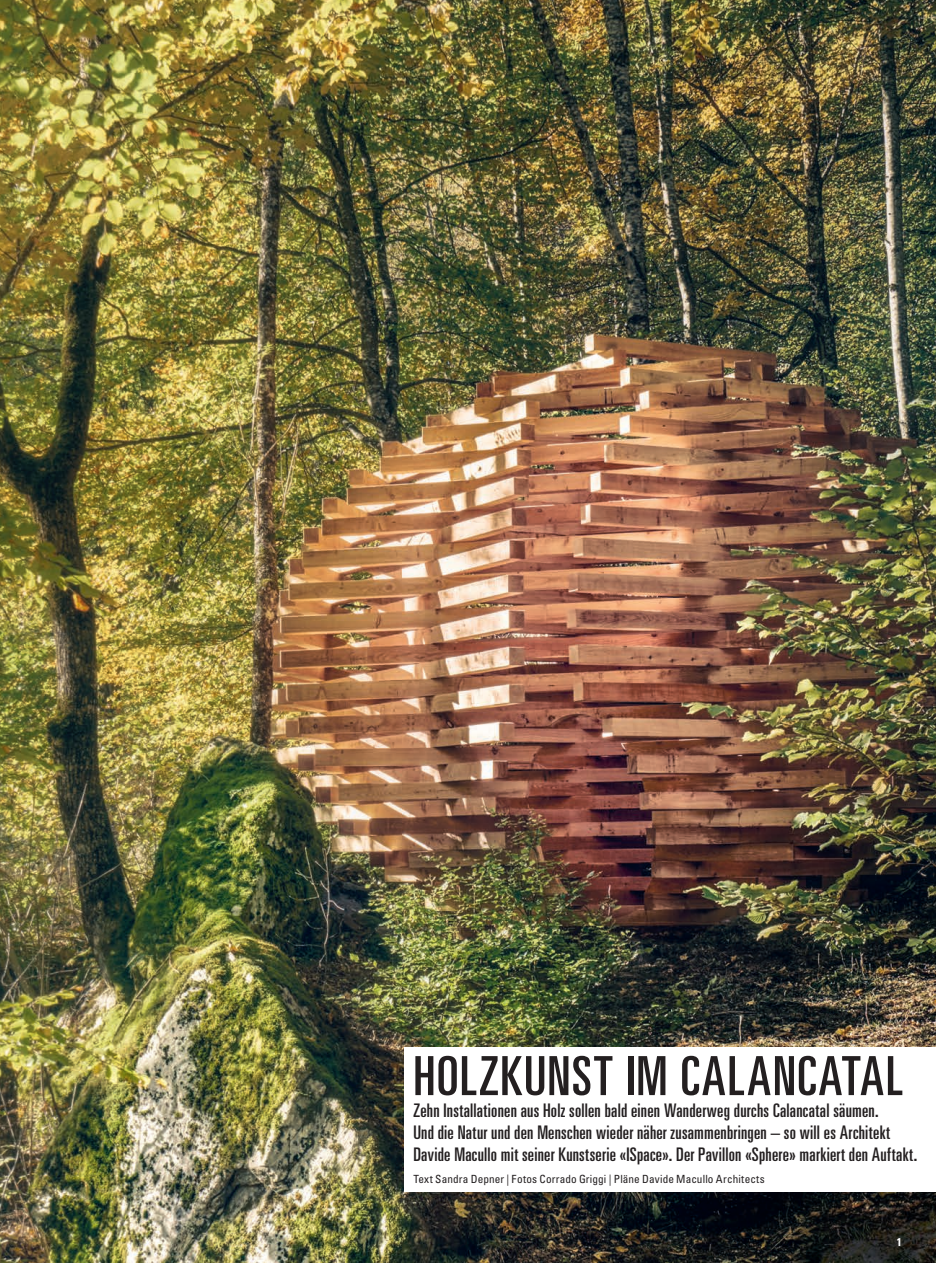
<style>
.page{position:relative;width:936px;height:1263px;background:#fff}
.page>*{position:absolute;margin:0;border:0;box-sizing:border-box;transform-origin:0 0}
.t1{font:ultra-condensed 54px "Univers LT Std";letter-spacing:.035em;color:#231f20}
.t2{font:ultra-condensed 18.75px/22px "Univers LT Std";letter-spacing:.01em;color:#231f20}
.t3{font:condensed 11.25px "Univers LT Std";letter-spacing:.01em;color:#231f20}
.t4{font:700 condensed 11.25px "Univers LT Std";color:#fff}
</style>
<div class="page">
<img style="left:0;top:0;width:935px;height:1263px">
<div style="left:405px;top:1047px;width:530px;height:145px;background:#fff"></div>
<h1 class="t1" style="left:413px;top:1045px;width:491px">HOLZKUNST IM CALANCATAL</h1>
<p class="t2" style="left:413px;top:1099px;width:505px">Zehn Installationen aus Holz sollen bald einen Wanderweg durchs Calancatal säumen.<br>Und die Natur und den Menschen wieder näher zusammenbringen – so will es Architekt<br>Davide Macullo mit seiner Kunstserie «ISpace». Der Pavillon «Sphere» markiert den Auftakt.</p>
<p class="t3" style="left:413px;top:1172px;width:353px">Text Sandra Depner | Fotos Corrado Griggi | Pläne Davide Macullo Architects</p>
<p class="t4" style="left:896px;top:1235px;width:6px">1</p>
</div>
